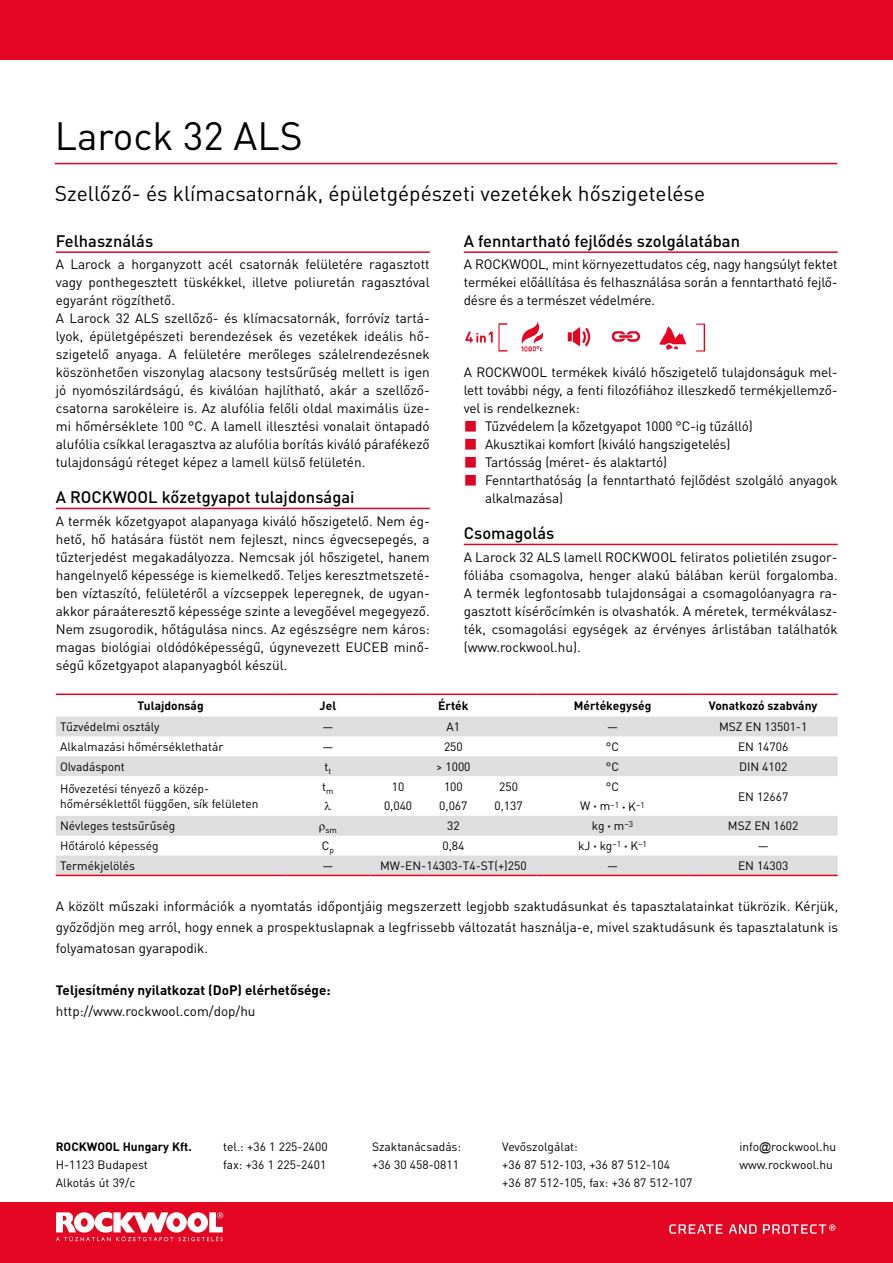
<style>
.page{position:relative;width:893px;height:1263px;background:#fff}
.page>*{position:absolute;margin:0;border:0;box-sizing:border-box;transform-origin:0 0}
.t1{font:39px "DIN Pro";color:#000}
.t2{font:21px "DIN Pro";color:#000}
.t3{font:500 16.5px "DIN Pro";color:#000}
.t4{font:13.5px/18px "DIN Pro";color:#000;text-align:justify}
.t5{font:700 13.5px "DIN Pro";color:#000}
.t6{font:12px/18px "DIN Pro";color:#000}
.t7{font:700 12px "DIN Pro";color:#000}
.t8{font:8.4px "DIN Pro";color:#000}
.s1{color:#db0626}
.s2{font-size:12px}
.s3{font-weight:700;font-size:12px}
.s4{font-weight:700}
.s5{font-family:"Arial"}
</style>
<div class="page">
<div style="left:0;top:0;width:893px;height:60px;background:#e40522"></div>
<hr style="left:56px;top:251px;width:374px;height:2px;background:#e40522">
<hr style="left:56px;top:508px;width:374px;height:1px;background:#e40522">
<hr style="left:464px;top:251px;width:374px;height:2px;background:#e40522">
<hr style="left:464px;top:544px;width:374px;height:1px;background:#e40522">
<hr style="left:55px;top:163px;width:782px;height:1px;background:#e40522">
<svg style="left:56px;top:716px;width:782px;height:159px"></svg>
<hr style="left:56px;top:693px;width:229px;height:2px;background:#e40522">
<hr style="left:285px;top:693px;width:85px;height:2px;background:#e40522">
<hr style="left:370px;top:693px;width:56px;height:2px;background:#e40522">
<hr style="left:426px;top:693px;width:55px;height:2px;background:#e40522">
<hr style="left:481px;top:693px;width:55px;height:2px;background:#e40522">
<hr style="left:536px;top:693px;width:153px;height:2px;background:#e40522">
<hr style="left:689px;top:693px;width:149px;height:2px;background:#e40522">
<hr style="left:56px;top:875px;width:229px;height:1px;background:#e40522">
<hr style="left:285px;top:875px;width:85px;height:1px;background:#e40522">
<hr style="left:370px;top:875px;width:56px;height:1px;background:#e40522">
<hr style="left:426px;top:875px;width:55px;height:1px;background:#e40522">
<hr style="left:481px;top:875px;width:55px;height:1px;background:#e40522">
<hr style="left:536px;top:875px;width:153px;height:1px;background:#e40522">
<hr style="left:689px;top:875px;width:149px;height:1px;background:#e40522">
<div style="left:0;top:1203px;width:893px;height:60px;background:#e40522"></div>
<svg style="left:729px;top:1224px;width:28px;height:10px"></svg>
<svg style="left:763px;top:1224px;width:73px;height:10px"></svg>
<svg style="left:669px;top:1224px;width:53px;height:10px"></svg>
<svg style="left:56px;top:1212px;width:167px;height:29px"></svg>
<img style="left:465px;top:322px;width:241px;height:29px">
<svg style="left:325px;top:802px;width:6px;height:8px"></svg>
<svg style="left:319px;top:825px;width:6px;height:8px"></svg>
<h1 class="t1" style="left:55px;top:109px;width:249px">Larock 32 ALS</h1>
<h2 class="t2" style="left:55px;top:179px;width:652px">Szellőző- és klímacsatornák, épületgépészeti vezetékek hőszigetelése</h2>
<p class="t3" style="left:56px;top:230px;width:99px">Felhasználás</p>
<p class="t4" style="left:56px;top:255px;width:375px;text-align:left">A Larock a horganyzott acél csatornák felületére ragasztott vagy ponthegesztett tüskékkel, illetve poliuretán ragasztóval egyaránt rögzíthető.<br>A Larock 32 ALS szellőző- és klímacsatornák, forróvíz tartá&shy;lyok, épületgépészeti berendezések és vezetékek ideális hő&shy;szigetelő anyaga. A felületére merőleges szálelrendezésnek köszönhetően viszonylag alacsony testsűrűség mellett is igen jó nyomószilárdságú, és kiválóan hajlítható, akár a szellőző&shy;csatorna sarokéleire is. Az alufólia felőli oldal maximális üze&shy;mi hőmérséklete 100 °C. A lamell illesztési vonalait öntapadó alufólia csíkkal leragasztva az alufólia borítás kiváló párafékező tulajdonságú réteget képez a lamell külső felületén.</p>
<p class="t3" style="left:56px;top:486px;width:300px">A ROCKWOOL kőzetgyapot tulajdonságai</p>
<p class="t4" style="left:56px;top:511px;width:375px;text-align:left">A termék kőzetgyapot alapanyaga kiváló hőszigetelő. N em ég&shy;hető, hő hatására füstöt nem fejleszt, nincs égvecsepegés, a tűzterjedést megakadályozza. Nemcsak jól hőszigetel, hanem hangelnyelő képessége is kiemelkedő. Teljes keresztmetszeté&shy;ben víztaszító, felületéről a vízcseppek leperegnek, de ugyan&shy;akkor páraáteresztő képessége szinte a levegőével megegyező.<br>Nem zsugorodik, hőtágulása nincs. Az egészségre nem káros: magas biológiai oldódóképességű, úgynevezett EUCEB</p>
<p class="t4" style="left:394px;top:637px;width:37px">minő-</p>
<p class="t4" style="left:56px;top:655px;width:233px">ségű kőzetgyapot alapanyagból készül.</p>
<p class="t3" style="left:464px;top:230px;width:278px">A fenntartható fejlődés szolgálatában</p>
<p class="t4" style="left:464px;top:255px;width:21px">A ROCK</p>
<p class="t4" style="left:464px;top:255px;width:375px;text-indent:46px">WOO L, mint környezettudatos cég, nagy hangsúlyt fektet termékei előállítása és felhasználása során a fenntartható fejlő&shy;désre és a természet védelmére.</p>
<p class="t4" style="left:464px;top:363px;width:375px;text-indent:47px">WOO L termékek kiváló hőszigetelő tulajdonságuk mel&shy;lett további négy, a fenti filozófiához illeszkedő termékjellemző&shy;vel is rendelkeznek:</p>
<p class="t4" style="left:464px;top:417px;width:291px"><span class="s1">■</span> Tűzvédelem (a kőzetgyapot 1000 °C-ig tűzálló)</p>
<p class="t4" style="left:464px;top:435px;width:268px"><span class="s1">■</span> Akusztikai komfort (kiváló hangszigetelés)</p>
<p class="t4" style="left:464px;top:453px;width:205px"><span class="s1">■</span> Tartósság (méret- és alaktartó)</p>
<p class="t4" style="left:485px;top:471px;width:354px;text-indent:-21px"><span class="s1">■</span> Fenntarthatóság (a fenntartható fejlődést szolgáló anyagok alkalmazása)</p>
<p class="t3" style="left:464px;top:522px;width:92px">Csomagolás</p>
<p class="t4" style="left:464px;top:547px;width:151px">A Larock 32 ALS lamell ROCK</p>
<p class="t4" style="left:464px;top:363px;width:22px">A ROCK</p>
<p class="t4" style="left:464px;top:547px;width:375px;text-indent:176px">WOO L feliratos polietilén zsugor&shy;fóliába csomagolva, henger alakú bálában kerül forgalomba.<br>A termék legfontosabb tulajdonságai a csomagolóanyagra ra&shy;gasztott kísérőcímkén is olvashatók. A méretek, termékválasz&shy;ték, csomagolási egységek az érvényes árlistában találhatók (www.rockwool.hu).</p>
<p class="t7" style="left:138px;top:697px;width:68px">Tulajdonság</p>
<p class="t7" style="left:320px;top:697px;width:18px">Jel</p>
<p class="t7" style="left:438px;top:697px;width:32px">Érték</p>
<p class="t7" style="left:574px;top:697px;width:79px">Mértékegység</p>
<p class="t7" style="left:709px;top:697px;width:110px">Vonatkozó szabvány</p>
<p class="t6" style="left:60px;top:717px;width:101px">Tűzvédelmi osztály</p>
<p class="t6" style="left:322px;top:717px;width:12px">—</p>
<p class="t6" style="left:447px;top:717px;width:15px">A1</p>
<p class="t6" style="left:607px;top:717px;width:12px">—</p>
<p class="t6" style="left:719px;top:717px;width:90px">MSZ EN 13501-1</p>
<p class="t6" style="left:60px;top:737px;width:165px">Alkalmazási hőmérséklethatár</p>
<p class="t6" style="left:322px;top:737px;width:12px">—</p>
<p class="t6" style="left:444px;top:737px;width:20px">250</p>
<p class="t6" style="left:606px;top:737px;width:13px">°C</p>
<p class="t6" style="left:738px;top:737px;width:52px">EN 14706</p>
<p class="t6" style="left:60px;top:757px;width:66px">Olvadáspont</p>
<p class="t6" style="left:325px;top:757px;width:8px">t<sub>t</sub></p>
<p class="t6" style="left:436px;top:757px;width:36px">&gt; 1000</p>
<p class="t6" style="left:606px;top:757px;width:13px">°C</p>
<p class="t6" style="left:739px;top:757px;width:50px">DIN 4102</p>
<p class="t6" style="left:60px;top:781px;width:200px;line-height:15px">H ővezetési tényező a közép&shy;hőmérséklettől függően, sík felületen</p>
<p class="t6" style="left:322px;top:777px;width:13px">t<sub>m</sub></p>
<p class="t6" style="left:392px;top:777px;width:14px">10</p>
<p class="t6" style="left:444px;top:777px;width:20px">100</p>
<p class="t6" style="left:499px;top:777px;width:20px">250</p>
<p class="t6" style="left:606px;top:777px;width:13px">°C</p>
<p class="t6" style="left:738px;top:787px;width:52px">EN 12667</p>
<p class="t6" style="left:384px;top:797px;width:30px">0,040</p>
<p class="t6" style="left:439px;top:797px;width:30px">0,067</p>
<p class="t6" style="left:495px;top:797px;width:30px">0,137</p>
<p class="t8" style="left:580px;top:799px;width:66px"><span class="s2">W</span> <span class="s3">·</span> <span class="s2">m</span>–1 <span class="s3">·</span> <span class="s2">K</span>–1</p>
<p class="t6" style="left:60px;top:816px;width:117px">N évleges testsűrűség</p>
<p class="t8" style="left:325px;top:825px;width:13px">sm</p>
<p class="t6" style="left:447px;top:816px;width:14px">32</p>
<p class="t6" style="left:592px;top:816px;width:43px">kg <span class="s4">·</span> m<sup>–3</sup></p>
<p class="t6" style="left:728px;top:816px;width:72px">MSZ EN 1602</p>
<p class="t6" style="left:60px;top:836px;width:100px">H őtároló képesség</p>
<p class="t6" style="left:322px;top:836px;width:14px">C<sub>p</sub></p>
<p class="t6" style="left:442px;top:836px;width:23px">0,84</p>
<p class="t6" style="left:578px;top:836px;width:70px">kJ <span class="s4">·</span> kg<sup>–1</sup> <span class="s4">·</span> K<sup>–1</sup></p>
<p class="t6" style="left:758px;top:836px;width:12px">—</p>
<p class="t6" style="left:60px;top:856px;width:77px">Termékjelölés</p>
<p class="t6" style="left:322px;top:856px;width:12px">—</p>
<p class="t6" style="left:380px;top:856px;width:148px">MW-EN -14303-T4-ST(+)250</p>
<p class="t6" style="left:607px;top:856px;width:12px">—</p>
<p class="t6" style="left:738px;top:856px;width:52px">EN 14303</p>
<p class="t4" style="left:56px;top:895px;width:784px;line-height:21px">A közölt műszaki információk a nyomtatás időpontjáig megszerzett legjobb szaktudásunkat és tapasztalatainkat tükrözik. Kérjük, győződjön meg arról, hogy ennek a prospektuslapnak a legfrissebb változatát használja-e, mivel szaktudásunk és tapasztalatunk is folyamatosan gyarapodik.</p>
<p class="t5" style="left:56px;top:981px;width:276px">Teljesítmény nyilatkozat (DoP) elérhetősége:</p>
<p class="t4" style="left:56px;top:1001px;width:201px">http://www.rockwool.com/dop/hu</p>
<p class="t7" style="left:56px;top:1138px;width:138px">ROCKWOOL Hungary Kft.</p>
<p class="t6" style="left:56px;top:1155px;width:94px">H-1123 Budapest<br>Alkotás út 39/c</p>
<p class="t6" style="left:223px;top:1137px;width:106px">tel.: +36 1 225-2400 fax: +36 1 225-2401</p>
<p class="t6" style="left:372px;top:1137px;width:91px">Szaktanácsadás: +36 30 458-0811</p>
<p class="t6" style="left:502px;top:1137px;width:192px">Vevőszolgálat:<br>+36 87 512-103, +36 87 512-104<br>+36 87 512-105, fax: +36 87 512-107</p>
<p class="t6" style="left:739px;top:1137px;width:98px">info<span class="s5">@</span>rockwool.hu www.rockwool.hu</p>
</div>
